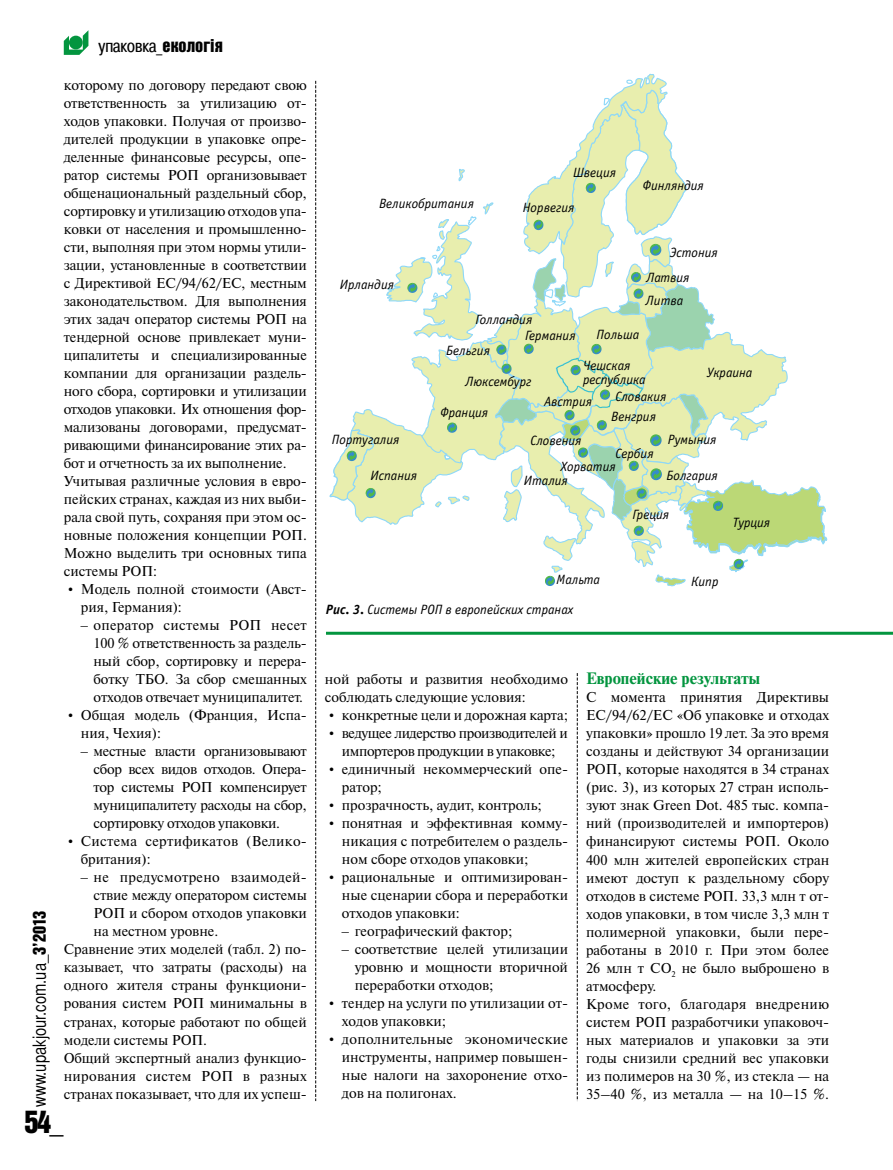
<style>
.page{position:relative;width:893px;height:1170px;background:#fff}
.page>*{position:absolute;margin:0;border:0;box-sizing:border-box;transform-origin:0 0}
.t1{font:31.5px "Bastion Kontrast Alt C";color:#000}
.t2{font:18px "Bastion C";color:#000}
.t3{font:18px "Pragmatica Cond C";color:#000}
.t4{font:700 16.5px "Newton C";color:#03953f}
.t5{font:14.25px/18px "Newton C";color:#000}
.t6{font:14.25px/18px "Newton C";letter-spacing:.02em;color:#000}
.t7{font:14.25px/18px "Newton C";letter-spacing:-.03em;color:#000;text-align:center}
.t8{font:italic 13.5px/13.5px "Officina Sans C";color:#000}
.s1{font-family:"Bastion Kontrast Alt C"}
.s2{font-family:"Times New Roman"}
.s3{font-weight:700}
</style>
<div class="page">
<svg style="left:329px;top:73px;width:499px;height:513px"></svg>
<svg style="left:315px;top:81px;width:1px;height:1019px"></svg>
<svg style="left:577px;top:673px;width:1px;height:427px"></svg>
<svg style="left:64px;top:30px;width:24px;height:25px"></svg>
<hr style="left:326px;top:631px;width:567px;height:3px;background:#03953f">
<p class="t2" style="left:29px;top:1106px;width:198px;rotate:-90deg">www.upakjour.com.ua_<span class="s1">3’2013</span></p>
<p class="t3" style="left:99px;top:35px;width:126px">упаковка_<span class="s1">екологія</span></p>
<p class="t5" style="left:64px;top:76px;width:245px">которому по договору передают свою ответственность за утилизацию от&shy;ходов упаковки. Получая от произво&shy;дителей продукции в упаковке опре&shy;деленные финансовые ресурсы, опе&shy;ратор системы РОП организовывает общенациональный раздельный сбор, сортировку и утилизацию отходов упа&shy;ковки от населения и промышленно&shy;сти, выполняя при этом нормы утили&shy;зации, установленные в соответствии с Директивой ЕС/94/62/ЕС, местным законодательством. Для выполнения этих задач оператор системы РОП на тендерной основе привлекает муни&shy;ципалитеты и специализированные компании для организации раздель&shy;ного сбора, сортировки и утилизации отходов упаковки. Их отношения фор&shy;мализованы договорами, предусмат&shy;ривающими финансирование этих ра&shy;бот и отчетность за их выполнение.<br>Учитывая различные условия в евро&shy;пейских странах, каждая из них выби&shy;рала свой путь, сохраняя при этом ос&shy;новные положения концепции РОП.<br>Можно выделить три основных типа системы РОП:</p>
<p class="t5" style="left:81px;top:580px;width:226px;text-indent:-13px"><span class="s2">•</span> Модель полной стоимости (Авст&shy;рия, Германия):</p>
<p class="t5" style="left:94px;top:616px;width:215px;text-align:justify;text-indent:-13px"><span class="s2">–</span> оператор системы РОП несет 100 % ответственность за раздель&shy;ный сбор, сортировку и перера&shy;ботку ТБО. За сбор смешанных отходов отвечает муниципалитет.</p>
<p class="t5" style="left:81px;top:706px;width:228px;text-indent:-13px"><span class="s2">•</span> Общая модель (Франция, Испа&shy;ния, Чехия):</p>
<p class="t5" style="left:94px;top:742px;width:215px;text-align:justify;text-indent:-13px"><span class="s2">–</span> местные власти организовывают сбор всех видов отходов. Опера&shy;тор системы РОП компенсирует муниципалитету расходы на сбор, сортировку отходов упаковки.</p>
<p class="t6" style="left:81px;top:832px;width:228px;text-indent:-13px"><span class="s2">•</span> Система сертификатов (Велико&shy;британия):</p>
<p class="t6" style="left:81px;top:868px;width:228px"><span class="s2">–</span> не предусмотрено взаимодей-</p>
<p class="t5" style="left:94px;top:886px;width:215px">ствие между оператором системы</p>
<p class="t5" style="left:94px;top:904px;width:215px">РОП и сбором отходов упаковки</p>
<p class="t5" style="left:94px;top:922px;width:126px">на местном уровне.</p>
<p class="t5" style="left:64px;top:940px;width:245px">Сравнение этих моделей (табл. 2) по-</p>
<p class="t5" style="left:64px;top:958px;width:245px">казывает, что затраты (расходы) на</p>
<p class="t5" style="left:64px;top:976px;width:245px">одного жителя страны функциони-</p>
<p class="t5" style="left:64px;top:994px;width:245px">рования систем РОП минимальны в</p>
<p class="t5" style="left:64px;top:1012px;width:245px">странах, которые работают по общей</p>
<p class="t5" style="left:64px;top:1030px;width:145px">модели системы РОП.</p>
<p class="t5" style="left:64px;top:1048px;width:243px">Общий экспертный анализ функцио-</p>
<p class="t6" style="left:64px;top:1066px;width:245px">нирования систем РОП в разных</p>
<p class="t5" style="left:64px;top:1084px;width:245px">странах показывает, что для их успеш-</p>
<h1 class="t1" style="left:25px;top:1105px;width:41px">54_</h1>
<p class="t8" style="left:379px;top:197px;width:97px">Великобритания</p>
<p class="t8" style="left:340px;top:278px;width:56px">Ирландия</p>
<p class="t8" style="left:573px;top:166px;width:45px">Швеция</p>
<p class="t8" style="left:523px;top:201px;width:53px">Норвегия</p>
<p class="t8" style="left:475px;top:312px;width:58px">Голландия</p>
<p class="t8" style="left:643px;top:179px;width:63px">Финляндия</p>
<p class="t8" style="left:670px;top:246px;width:49px">Эстония</p>
<p class="t8" style="left:647px;top:271px;width:44px">Латвия</p>
<p class="t8" style="left:646px;top:294px;width:39px">Литва</p>
<p class="t8" style="left:332px;top:433px;width:69px">Португалия</p>
<p class="t8" style="left:371px;top:469px;width:48px">Испания</p>
<p class="t8" style="left:446px;top:344px;width:45px">Бельгия</p>
<p class="t8" style="left:525px;top:329px;width:52px">Германия</p>
<p class="t8" style="left:597px;top:328px;width:44px">Польша</p>
<p class="t8" style="left:465px;top:375px;width:68px">Люксембург</p>
<p class="t8" style="left:440px;top:406px;width:49px">Франция</p>
<p class="t8" style="left:583px;top:359px;width:64px">Чешская республика</p>
<p class="t8" style="left:544px;top:395px;width:50px">Австрия</p>
<p class="t8" style="left:615px;top:390px;width:52px">Словакия</p>
<p class="t8" style="left:611px;top:409px;width:46px">Венгрия</p>
<p class="t8" style="left:707px;top:366px;width:47px">Украина</p>
<p class="t8" style="left:531px;top:434px;width:53px">Словения</p>
<p class="t8" style="left:616px;top:446px;width:40px">Сербия</p>
<p class="t8" style="left:524px;top:459px;width:93px;line-height:14.5px;text-indent:37px">Хорватия<br>Италия</p>
<p class="t8" style="left:668px;top:432px;width:50px">Румыния</p>
<p class="t8" style="left:667px;top:468px;width:53px">Болгария</p>
<p class="t8" style="left:632px;top:508px;width:38px">Греция</p>
<p class="t8" style="left:733px;top:515px;width:39px">Турция</p>
<p class="t8" style="left:557px;top:572px;width:45px">Мальта</p>
<p class="t8" style="left:691px;top:574px;width:29px">Кипр</p>
<p class="t8" style="left:326px;top:603px;width:249px"><span class="s3">Рис. 3.</span> Системы РОП в европейских странах</p>
<p class="t5" style="left:325px;top:670px;width:245px">ной работы и развития необходимо соблюдать следующие условия:</p>
<p class="t5" style="left:329px;top:706px;width:240px"><span class="s2">•</span> конкретные цели и дорожная карта;</p>
<p class="t7" style="left:329px;top:724px;width:240px"><span class="s2">•</span> ведущее лидерство производителей и импортеров продукции в упаковке;</p>
<p class="t5" style="left:342px;top:760px;width:228px;text-indent:-13px"><span class="s2">•</span> единичный некоммерческий опе&shy;ратор;</p>
<p class="t5" style="left:329px;top:796px;width:214px"><span class="s2">•</span> прозрачность, аудит, контроль;</p>
<p class="t5" style="left:342px;top:814px;width:228px;text-align:justify;text-indent:-13px"><span class="s2">•</span> понятная и эффективная комму&shy;никация с потребителем о раздель&shy;ном сборе отходов упаковки;</p>
<p class="t5" style="left:342px;top:868px;width:228px;text-align:justify;text-indent:-13px"><span class="s2">•</span> рациональные и оптимизирован&shy;ные сценарии сбора и переработки отходов упаковки:</p>
<p class="t5" style="left:342px;top:922px;width:172px"><span class="s2">–</span> географический фактор;</p>
<p class="t5" style="left:355px;top:940px;width:215px;text-align:justify;text-indent:-13px"><span class="s2">–</span> соответствие целей утилизации уровню и мощности вторичной переработки отходов;</p>
<p class="t5" style="left:342px;top:994px;width:228px;text-indent:-13px"><span class="s2">•</span> тендер на услуги по утилизации от&shy;ходов упаковки;</p>
<p class="t5" style="left:342px;top:1030px;width:228px;text-align:justify;text-indent:-13px"><span class="s2">•</span> дополнительные экономические инструменты, например повышен&shy;ные налоги на захоронение отхо&shy;дов на полигонах.</p>
<p class="t4" style="left:586px;top:669px;width:176px">Европейские результаты</p>
<p class="t5" style="left:586px;top:688px;width:245px">С момента принятия Директивы<br>ЕС/94/62/ЕС «Об упаковке и отходах упаковки» прошло 19 лет. За это время созданы и действуют 34 организации<br>РОП, которые находятся в 34 странах (рис. 3), из которых 27 стран исполь&shy;зуют знак Green Dot. 485 тыс. компа&shy;ний (производителей и импортеров) финансируют системы РОП. Около<br>400 млн жителей европейских стран имеют доступ к раздельному сбору отходов в системе РОП. 33,3 млн т от&shy;ходов упаковки, в том числе 3,3 млн т полимерной упаковки, были пере&shy;работаны в 2010 г. При этом более<br>26 млн т СО<sub>2</sub> не было выброшено в атмосферу.<br>Кроме того, благодаря внедрению систем РОП разработчики упаковоч&shy;ных материалов и упаковки за эти годы снизили средний вес упаковки из полимеров на 30 %, из стекла — на<br>35–40 %, из металла — на 10–15 %.</p>
</div>
